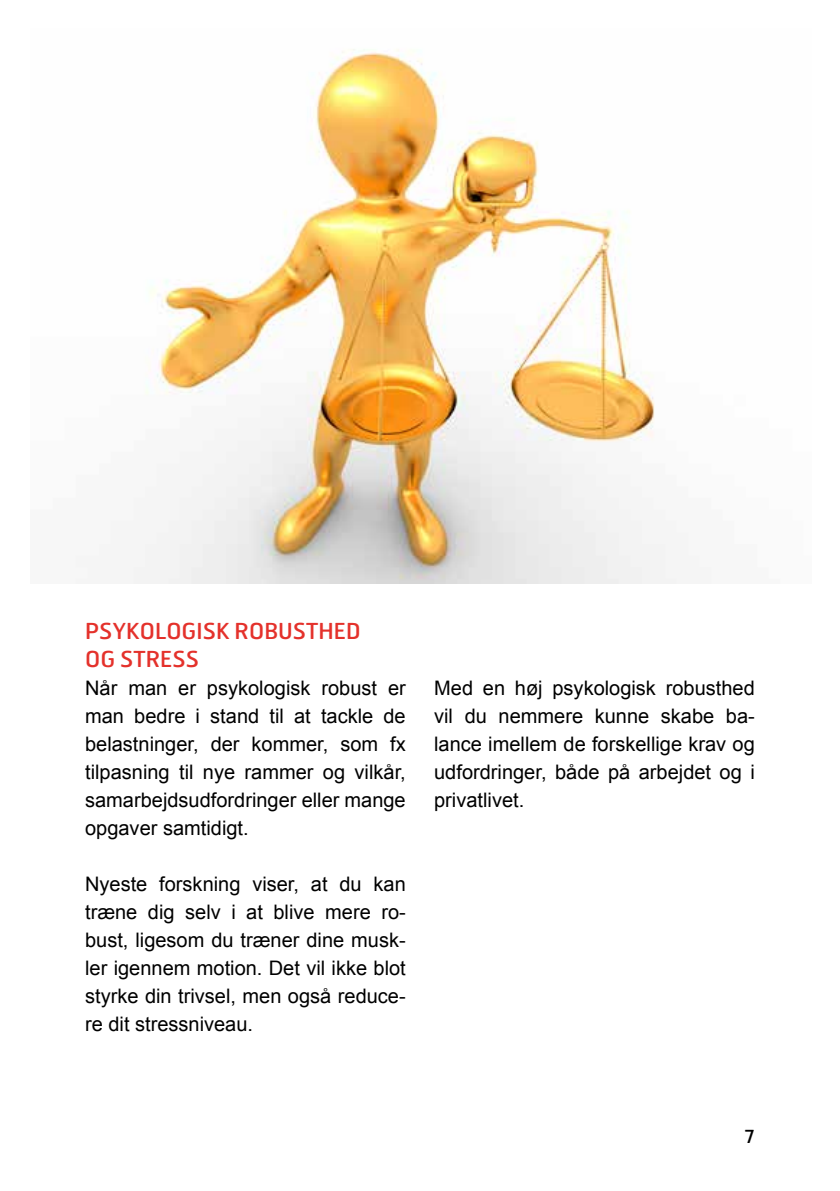
<style>
.page{position:relative;width:840px;height:1191px;background:#fff}
.page>*{position:absolute;margin:0;border:0;box-sizing:border-box;transform-origin:0 0}
.t1{font:22px/28px "Hermes FB";color:#e4312b}
.t2{font:20px/28px "Arial";color:#000;text-align:justify}
.t3{font:18px "Hermes FB";color:#000}
</style>
<div class="page">
<img style="left:133px;top:49px;width:544px;height:534px">
<p class="t1" style="left:85px;top:616px;width:277px">PSYKOLOGISK ROBUSTHED<br>OG STRESS</p>
<p class="t2" style="left:85px;top:674px;width:322px">Når man er psykologisk robust er man bedre i stand til at tackle de belastninger, der kommer, som fx tilpasning til nye rammer og vilkår, samarbejdsudfordringer eller mange opgaver samtidigt.</p>
<p class="t2" style="left:85px;top:870px;width:322px">Nyeste forskning viser, at du kan træne dig selv i at blive mere ro&shy;bust, ligesom du træner dine musk&shy;ler igennem motion. Det vil ikke blot styrke din trivsel, men også reduce&shy;re dit stressniveau.</p>
<p class="t2" style="left:434px;top:674px;width:322px">Med en høj psykologisk robusthed vil du nemmere kunne skabe ba&shy;lance imellem de forskellige krav og udfordringer, både på arbejdet og i privatlivet.</p>
<p class="t3" style="left:744px;top:1125px;width:12px">7</p>
</div>
